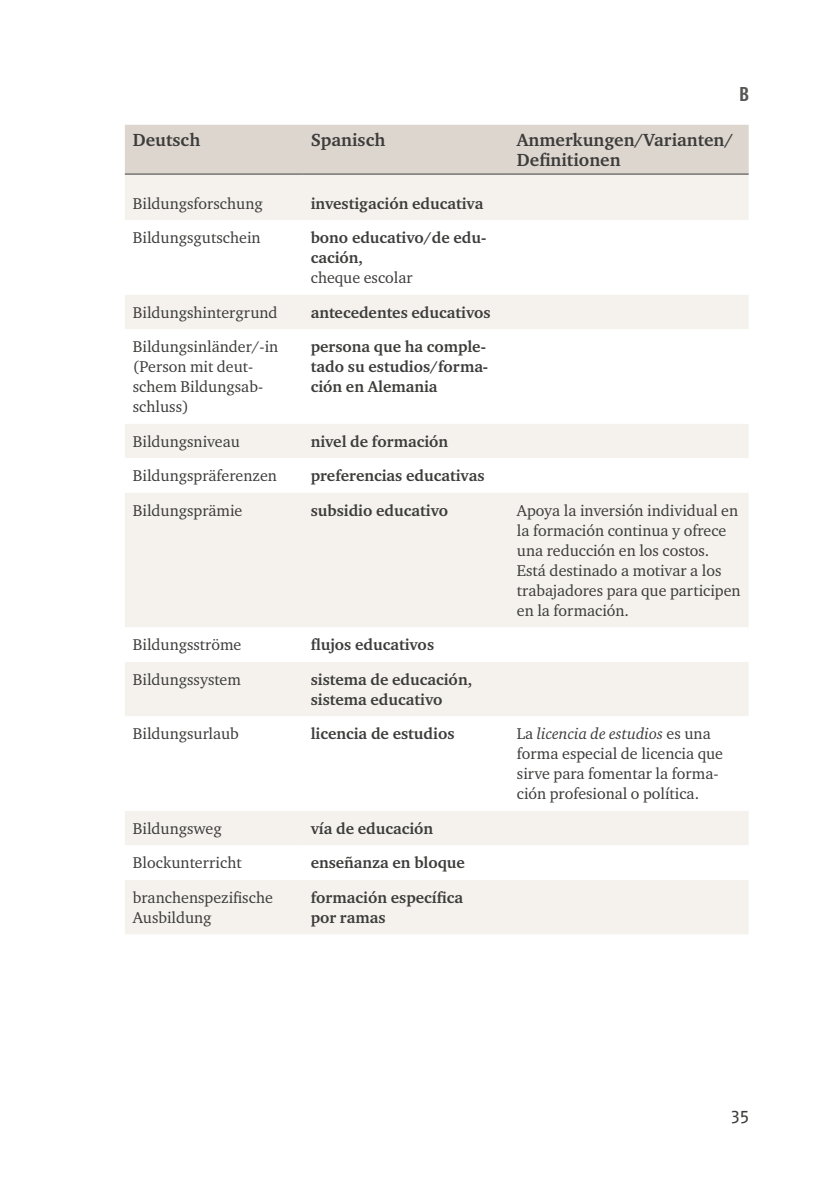
<style>
.page{position:relative;width:840px;height:1191px;background:#fff}
.page>*{position:absolute;margin:0;border:0;box-sizing:border-box;transform-origin:0 0}
.t1{font:700 condensed 20px "Fago Pro";color:#575756}
.t2{font:700 18px/20px "Charter ITC Pro";color:#3c3c3b}
.t3{font:18px "Fago Pro";color:#3c3c3b}
.id7611{font:16px/20px "Charter ITC Pro";color:#3c3c3b}
.id7615{font:700 16px/20px "Charter ITC Pro";color:#3c3c3b}
.id244{font:16px/20px "Charter ITC Pro";color:#3c3c3b}
.id244-2{font:700 16px/20px "Charter ITC Pro";color:#3c3c3b}
.s1{font-style:italic}
</style>
<div class="page">
<div style="left:125px;top:125px;width:623px;height:49px;background:#ddd6ce"></div>
<div style="left:125px;top:175px;width:623px;height:759px;background:#f5f2ee"></div>
<svg style="left:125px;top:220px;width:177px;height:659px"></svg>
<svg style="left:302px;top:220px;width:446px;height:659px"></svg>
<hr style="left:125px;top:174px;width:177px;height:1px;background:#3c3c3b">
<hr style="left:302px;top:174px;width:206px;height:1px;background:#3c3c3b">
<hr style="left:508px;top:174px;width:240px;height:1px;background:#3c3c3b">
<p class="t1" style="left:738px;top:82px;width:11px">B</p>
<p class="t2" style="left:133px;top:130px;width:69px">Deutsch</p>
<p class="t2" style="left:310px;top:130px;width:76px">Spanisch</p>
<p class="t2" style="left:516px;top:130px;width:218px">Anmerkungen/Varianten/<br>Definitionen</p>
<p class="id244" style="left:133px;top:193px;width:131px">Bildungsforschung</p>
<p class="id7615" style="left:310px;top:193px;width:174px">investigación educativa</p>
<p class="id244" style="left:133px;top:228px;width:129px">Bildungsgutschein</p>
<p class="id244-2" style="left:310px;top:228px;width:177px">bono educativo/de edu&shy;cación,</p>
<p class="id7611" style="left:310px;top:268px;width:103px">cheque escolar</p>
<p class="id244" style="left:133px;top:302px;width:146px">Bildungshintergrund</p>
<p class="id244-2" style="left:310px;top:302px;width:181px">antecedentes educativos</p>
<p class="id244" style="left:133px;top:337px;width:147px">Bildungsinländer/-in (Person mit deut&shy;schem Bildungsab&shy;schluss)</p>
<p class="id7615" style="left:310px;top:337px;width:179px">persona que ha comple&shy;tado su estudios/forma&shy;ción en Alemania</p>
<p class="id244" style="left:133px;top:431px;width:108px">Bildungsniveau</p>
<p class="id7615" style="left:310px;top:431px;width:139px">nivel de formación</p>
<p class="id244" style="left:133px;top:465px;width:145px">Bildungspräferenzen</p>
<p class="id7615" style="left:310px;top:466px;width:175px">preferencias educativas</p>
<p class="id244" style="left:133px;top:500px;width:111px">Bildungsprämie</p>
<p class="id7615" style="left:310px;top:500px;width:139px">subsidio educativo</p>
<p class="id7611" style="left:516px;top:500px;width:225px">Apoya la inversión individual en la formación continua y ofrece una reducción en los costos.<br>Está destinado a motivar a los trabajadores para que participen en la formación.</p>
<p class="id244" style="left:133px;top:634px;width:110px">Bildungsströme</p>
<p class="id7615" style="left:310px;top:635px;width:125px">flujos educativos</p>
<p class="id244" style="left:133px;top:669px;width:109px">Bildungssystem</p>
<p class="id7615" style="left:310px;top:669px;width:163px">sistema de educación,</p>
<p class="id7615" style="left:310px;top:689px;width:133px">sistema educativo</p>
<p class="id244" style="left:133px;top:723px;width:107px">Bildungsurlaub</p>
<p class="id7615" style="left:310px;top:724px;width:145px">licencia de estudios</p>
<p class="id7611" style="left:516px;top:723px;width:207px">La <span class="s1">licencia de estudios</span> es una forma especial de licencia que sirve para fomentar la forma&shy;ción profesional o política.</p>
<p class="id244" style="left:133px;top:818px;width:90px">Bildungsweg</p>
<p class="id7615" style="left:310px;top:818px;width:124px">vía de educación</p>
<p class="id244" style="left:133px;top:852px;width:110px">Blockunterricht</p>
<p class="id7615" style="left:310px;top:853px;width:156px">enseñanza en bloque</p>
<p class="id244" style="left:133px;top:887px;width:141px">branchenspezifische<br>Ausbildung</p>
<p class="id7615" style="left:310px;top:887px;width:154px">formación específica por ramas</p>
<p class="t3" style="left:731px;top:1103px;width:19px">35</p>
</div>
